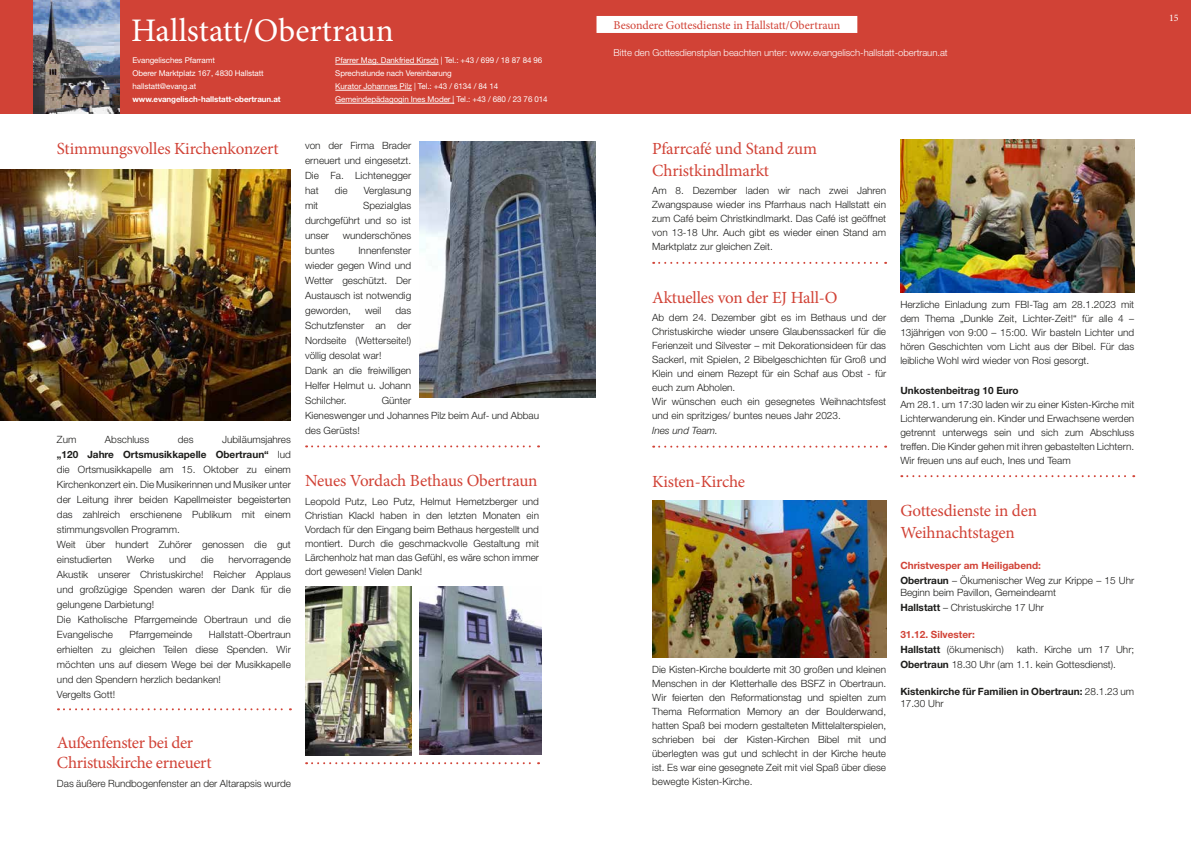
<style>
.page{position:relative;width:1191px;height:842px;background:#fff}
.page>*{position:absolute;margin:0;border:0;box-sizing:border-box;transform-origin:0 0}
.t1{font:32.9px "Minion Pro";color:#fff}
.t2{font:17px/22px "Minion Pro";letter-spacing:-.015em;color:#d14236}
.t3{font:12px "Minion Pro";letter-spacing:-.005em;color:#d14236}
.t4{font:300 10px/15px "Helvetica Neue LT Std";color:#1d1d1b}
.t5{font:700 10px/12px "Helvetica Neue LT Std";color:#1d1d1b}
.t6{font:700 10px/15px "Helvetica Neue LT Std";color:#d14236}
.t7{font:italic 300 10px "Helvetica Neue LT Std";color:#1d1d1b}
.t8{font:10px "Minion Pro";color:#fff}
.t9{font:300 9.5px "Helvetica Neue LT Std";letter-spacing:-.005em;color:#fff}
.t10{font:8px/13px "Helvetica Neue LT Std";letter-spacing:-.01em;color:#fff}
.t11{font:700 8px "Helvetica Neue LT Std";letter-spacing:-.01em;color:#fff}
.s1{font-weight:700}
.s2{font-weight:700;color:#d14236}
.s3{color:#1d1d1b}
.s4{font-weight:300;color:#1d1d1b}
.s5{font-weight:300}
</style>
<div class="page">
<div style="left:0;top:0;width:1191px;height:113px;background:#d14236"></div>
<svg style="left:58px;top:708px;width:233px;height:2px"></svg>
<svg style="left:306px;top:445px;width:233px;height:2px"></svg>
<svg style="left:306px;top:762px;width:233px;height:2px"></svg>
<svg style="left:653px;top:262px;width:233px;height:2px"></svg>
<svg style="left:653px;top:446px;width:233px;height:2px"></svg>
<svg style="left:901px;top:475px;width:233px;height:2px"></svg>
<div style="left:596px;top:16px;width:261px;height:17px;background:#fff"></div>
<img style="left:33px;top:0;width:87px;height:114px">
<hr style="left:335px;top:64px;width:104px;height:1px;background:#fff">
<hr style="left:335px;top:90px;width:77px;height:1px;background:#fff">
<hr style="left:335px;top:103px;width:119px;height:1px;background:#fff">
<img style="left:652px;top:500px;width:234px;height:158px">
<img style="left:900px;top:140px;width:234px;height:152px">
<img style="left:420px;top:142px;width:175px;height:255px">
<img style="left:0;top:170px;width:291px;height:251px">
<img style="left:419px;top:586px;width:122px;height:169px">
<img style="left:305px;top:586px;width:106px;height:170px">
<h1 class="t1" style="left:131px;top:8px;width:264px">Hallstatt/Obertraun</h1>
<p class="t10" style="left:132px;top:54px;width:133px">Evangelisches Pfarramt<br>Oberer Marktplatz 167, 4830 Hallstatt hallstatt@evang.at</p>
<p class="t11" style="left:132px;top:94px;width:150px">www.evangelisch-hallstatt-obertraun.at</p>
<p class="t10" style="left:335px;top:54px;width:214px">Pfarrer Mag. Dankfried Kirsch | Tel.: +43 / 699 / 18 87 84 96<br>Sprechstunde nach Vereinbarung<br>Kurator Johannes Pilz | Tel.: +43 / 6134 / 84 14<br>Gemeindepädagogin Ines Moder | Tel.: +43 / 680 / 23 76 014</p>
<h2 class="t2" style="left:57px;top:138px;width:223px">Stimmungsvolles Kirchenkonzert</h2>
<p class="t4" style="left:57px;top:432px;width:235px;text-indent:165px">Jubiläumsjahres <span class="s1">„120 Jahre Ortsmusikkapelle Obertraun“</span> lud die Ortsmusikkapelle am 15. Oktober zu einem Kirchenkonzert ein. Die Musikerinnen und Musiker unter der Leitung ihrer beiden Kapellmeister begeisterten das zahlreich erschienene Publikum mit einem stimmungsvollen Programm.<br>Weit über hundert Zuhörer genossen die gut einstudierten</p>
<p class="t4" style="left:57px;top:432px;width:21px">Zum</p>
<p class="t4" style="left:105px;top:432px;width:46px">Abschluss</p>
<p class="t4" style="left:178px;top:432px;width:17px">des</p>
<p class="t4" style="left:57px;top:552px;width:235px;text-indent:171px">hervorragende Akustik unserer Christuskirche! Reicher Applaus und großzügige Spenden waren der Dank für die gelungene Darbietung!<br>Die Katholische Pfarrgemeinde Obertraun und die Evangelische</p>
<p class="t4" style="left:127px;top:552px;width:29px">Werke</p>
<p class="t4" style="left:169px;top:552px;width:18px">und</p>
<p class="t4" style="left:201px;top:552px;width:14px">die</p>
<p class="t4" style="left:57px;top:627px;width:235px;text-indent:152px">Hallstatt-Obertraun erhielten zu gleichen Teilen diese Spenden. Wir möchten uns auf diesem Wege bei der Musikkapelle und den Spendern herzlich bedanken!<br>Vergelts Gott!</p>
<h2 class="t2" style="left:57px;top:732px;width:156px;line-height:20.4px">Außenfenster bei der<br>Christuskirche erneuert</h2>
<p class="t4" style="left:57px;top:776px;width:235px">Das äußere Rundbogenfenster an der Altarapsis wurde</p>
<p class="t4" style="left:130px;top:627px;width:64px">Pfarrgemeinde</p>
<p class="t4" style="left:305px;top:138px;width:108px;text-align:justify">von der Firma Brader erneuert und eingesetzt.<br>Die Fa. Lichtenegger hat</p>
<p class="t4" style="left:335px;top:183px;width:14px">die</p>
<p class="t4" style="left:364px;top:183px;width:49px">Verglasung</p>
<p class="t4" style="left:305px;top:198px;width:108px;text-align:justify;text-indent:58px">Spezialglas durchgeführt und so ist unser</p>
<p class="t4" style="left:305px;top:198px;width:15px">mit</p>
<p class="t4" style="left:343px;top:228px;width:70px">wunderschönes</p>
<p class="t4" style="left:305px;top:243px;width:108px;text-align:justify;text-indent:53px">Innenfenster wieder gegen Wind und Wetter geschützt. Der Austausch ist notwendig geworden,</p>
<p class="t4" style="left:305px;top:243px;width:31px">buntes</p>
<p class="t4" style="left:305px;top:303px;width:108px;text-indent:90px">das<br>Schutzfenster an der<br>Nordseite (Wetterseite!) völlig desolat war!<br>Dank an die freiwilligen<br>Helfer Helmut u. Johann<br>Schilcher.</p>
<p class="t4" style="left:365px;top:303px;width:18px">weil</p>
<p class="t4" style="left:305px;top:393px;width:235px;text-indent:77px">Günter<br>Kieneswenger und Johannes Pilz beim Auf- und Abbau des Gerüsts!</p>
<h2 class="t2" style="left:305px;top:470px;width:234px">Neues Vordach Bethaus Obertraun</h2>
<p class="t4" style="left:305px;top:494px;width:235px;line-height:14px;text-align:justify">Leopold Putz, Leo Putz, Helmut Hemetzberger und Christian Klackl haben in den letzten Monaten ein Vordach für den Eingang beim Bethaus hergestellt und montiert. Durch die geschmackvolle Gestaltung mit Lärchenholz hat man das Gefühl, es wäre schon immer dort gewesen! Vielen Dank!</p>
<p class="t3" style="left:613px;top:17px;width:228px">Besondere Gottesdienste in Hallstatt/Obertraun</p>
<p class="t9" style="left:613px;top:47px;width:336px">Bitte den Gottesdienstplan beachten unter: www.evangelisch-hallstatt-obertraun.at</p>
<h2 class="t2" style="left:652px;top:138px;width:166px">Pfarrcafé und Stand zum<br>Christkindlmarkt</h2>
<p class="t4" style="left:652px;top:184px;width:235px;line-height:14px;text-align:justify">Am 8. Dezember laden wir nach zwei Jahren Zwangspause wieder ins Pfarrhaus nach Hallstatt ein zum Café beim Christkindlmarkt. Das Café ist geöffnet von 13-18 Uhr. Auch gibt es wieder einen Stand am Marktplatz zur gleichen Zeit.</p>
<h2 class="t2" style="left:652px;top:286px;width:187px">Aktuelles von der EJ Hall-O</h2>
<p class="t4" style="left:652px;top:310px;width:235px;line-height:14px">Ab dem 24. Dezember gibt es im Bethaus und der Christuskirche wieder unsere Glaubenssackerl für die Ferienzeit und Silvester – mit Dekorationsideen für das Sackerl, mit Spielen, 2 Bibelgeschichten für Groß und Klein und einem Rezept für ein Schaf aus Obst - für euch zum Abholen.<br>Wir wünschen euch ein gesegnetes Weihnachtsfest und ein spritziges/ buntes neues Jahr 2023.</p>
<p class="t7" style="left:652px;top:425px;width:67px">Ines und Team.</p>
<h2 class="t2" style="left:652px;top:470px;width:94px">Kisten-Kirche</h2>
<p class="t4" style="left:652px;top:662px;width:235px;line-height:14px;text-align:justify">Die Kisten-Kirche boulderte mit 30 großen und kleinen Menschen in der Kletterhalle des BSFZ in Obertraun.<br>Wir feierten den Reformationstag und spielten zum Thema Reformation Memory an der Boulderwand, hatten Spaß bei modern gestalteten Mittelalterspielen, schrieben bei der Kisten-Kirchen Bibel mit und überlegten was gut und schlecht in der Kirche heute ist. Es war eine gesegnete Zeit mit viel Spaß über diese bewegte Kisten-Kirche.</p>
<p class="t4" style="left:900px;top:297px;width:235px;line-height:14px;text-align:justify">Herzliche Einladung zum FBI-Tag am 28.1.2023 mit dem Thema „Dunkle Zeit, Lichter-Zeit!“ für alle 4 – 13jährigen von 9:00 – 15:00. Wir basteln Lichter und hören Geschichten vom Licht aus der Bibel. Für das leibliche Wohl wird wieder von Rosi gesorgt.</p>
<p class="t5" style="left:900px;top:384px;width:120px">Unkostenbeitrag 10 Euro</p>
<p class="t4" style="left:900px;top:397px;width:235px;line-height:14px;text-align:justify">Am 28.1. um 17:30 laden wir zu einer Kisten-Kirche mit Lichterwanderung ein. Kinder und Erwachsene werden getrennt unterwegs sein und sich zum Abschluss treffen. Die Kinder gehen mit ihren gebastelten Lichtern.<br>Wir freuen uns auf euch, Ines und Team</p>
<h2 class="t2" style="left:900px;top:500px;width:138px">Gottesdienste in den<br>Weihnachtstagen</h2>
<p class="t4" style="left:900px;top:558px;width:235px"><span class="s2">Christvesper am Heiligabend:<br></span><span class="s1">Obertraun</span> – Ökumenischer Weg zur Krippe – 15 Uhr</p>
<p class="t4" style="left:900px;top:585px;width:157px">Beginn beim Pavillon, Gemeindeamt<br><span class="s1">Hallstatt</span> – Christuskirche 17 Uhr</p>
<p class="t6" style="left:900px;top:627px;width:105px">31.12. Silvester:<br><span class="s3">Hallstatt</span> <span class="s4">(ökumenisch)</span></p>
<p class="t4" style="left:900px;top:642px;width:235px;text-indent:116px">kath. Kirche um 17 Uhr;<br><span class="s1">Obertraun</span> 18.30 Uhr (am 1.1. kein Gottesdienst).</p>
<p class="t5" style="left:900px;top:686px;width:235px">Kistenkirche für Familien in Obertraun: <span class="s5">28.1.23 um<br>17.30 Uhr</span></p>
<p class="t8" style="left:1169px;top:12px;width:11px">15</p>
</div>
